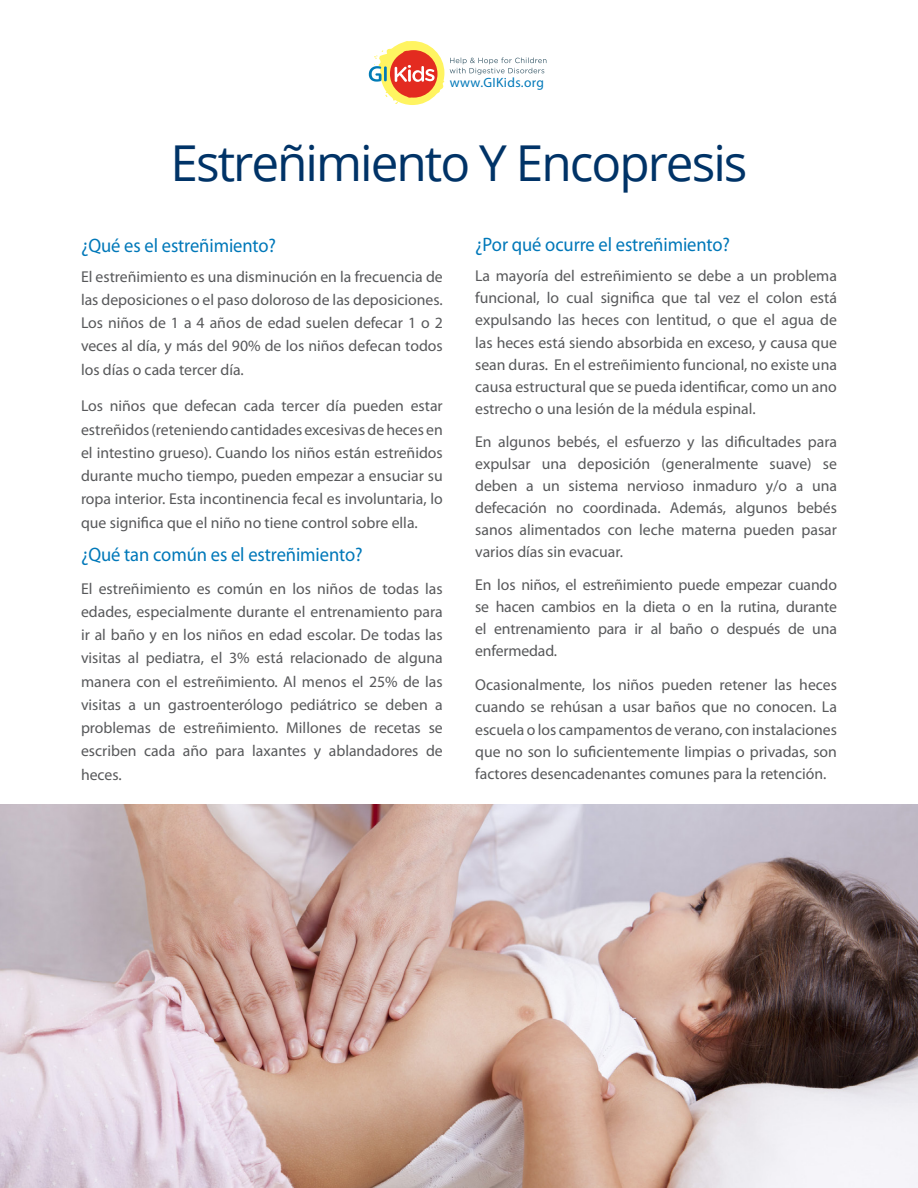
<style>
.page{position:relative;width:918px;height:1188px;background:#fff}
.page>*{position:absolute;margin:0;border:0;box-sizing:border-box;transform-origin:0 0}
.t1{font:49.5px "Open Sans";letter-spacing:-.04em;color:#003367}
.Body{font:19.5px "Myriad Pro";letter-spacing:-.005em;color:#0078b9;scale:.95 1}
.Body-2{font:15.75px/22.2px "Myriad Pro";color:#57585a;text-align:justify}
.subhead{font:13.5px "Myriad Pro";letter-spacing:.025em;color:#0078b9}
</style>
<div class="page">
<svg style="left:369px;top:41px;width:75px;height:64px"></svg>
<svg style="left:450px;top:57px;width:96px;height:18px"></svg>
<img style="left:0;top:805px;width:918px;height:383px">
<p class="subhead" style="left:450px;top:74px;width:96px">www.GIKids.org</p>
<p class="t1" style="left:171px;top:129px;width:578px">Estreñimiento Y Encopresis</p>
<p class="Body" style="left:81px;top:233px;width:207px">¿Qué es el estreñimiento?</p>
<p class="Body-2" style="left:81px;top:265px;width:363px;line-height:23.2px">El estreñimiento es una disminución en la frecuencia de las deposiciones o el paso doloroso de las deposiciones.<br>Los niños de 1 a 4 años de edad suelen defecar 1 o 2 veces al día, y más del 90% de los niños defecan todos los días o cada tercer día.</p>
<p class="Body-2" style="left:81px;top:394px;width:363px;line-height:23.2px">Los niños que defecan cada tercer día pueden estar estreñidos (reteniendo cantidades excesivas de heces en el intestino grueso). Cuando los niños están estreñidos durante mucho tiempo, pueden empezar a ensuciar su ropa interior. Esta incontinencia fecal es involuntaria, lo que significa que el niño no tiene control sobre ella.</p>
<p class="Body" style="left:81px;top:542px;width:298px">¿Qué tan común es el estreñimiento?</p>
<p class="Body-2" style="left:81px;top:577px;width:363px;line-height:23.2px">El estreñimiento es común en los niños de todas las edades, especialmente durante el entrenamiento para ir al baño y en los niños en edad escolar. De todas las visitas al pediatra, el 3% está relacionado de alguna manera con el estreñimiento. Al menos el 25% de las visitas a un gastroenterólogo pediátrico se deben a problemas de estreñimiento. Millones de recetas se escriben cada año para laxantes y ablandadores de heces.</p>
<p class="Body" style="left:475px;top:233px;width:270px">¿Por qué ocurre el estreñimiento?</p>
<p class="Body-2" style="left:475px;top:265px;width:363px">La mayoría del estreñimiento se debe a un problema funcional, lo cual significa que tal vez el colon está expulsando las heces con lentitud, o que el agua de las heces está siendo absorbida en exceso, y causa que sean duras. En el estreñimiento funcional, no existe una causa estructural que se pueda identificar, como un ano estrecho o una lesión de la médula espinal.</p>
<p class="Body-2" style="left:475px;top:430px;width:363px">En algunos bebés, el esfuerzo y las dificultades para expulsar una deposición (generalmente suave) se deben a un sistema nervioso inmaduro y/o a una defecación no coordinada. Además, algunos bebés sanos alimentados con leche materna pueden pasar varios días sin evacuar.</p>
<p class="Body-2" style="left:475px;top:573px;width:363px">En los niños, el estreñimiento puede empezar cuando se hacen cambios en la dieta o en la rutina, durante el entrenamiento para ir al baño o después de una enfermedad.</p>
<p class="Body-2" style="left:475px;top:674px;width:363px">Ocasionalmente, los niños pueden retener las heces cuando se rehúsan a usar baños que no conocen. La escuela o los campamentos de verano, con instalaciones que no son lo suficientemente limpias o privadas, son factores desencadenantes comunes para la retención.</p>
</div>
